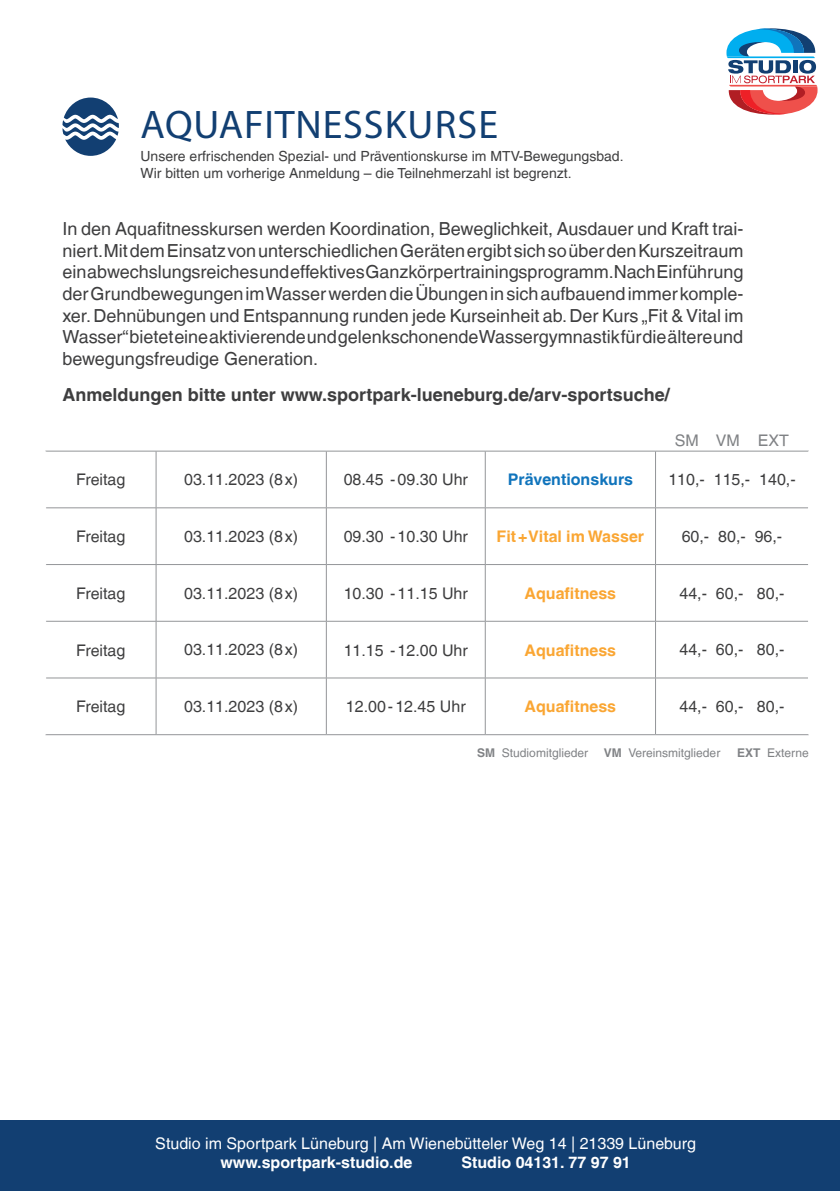
<style>
.page{position:relative;width:840px;height:1191px;background:#fff}
.page>*{position:absolute;margin:0;border:0;box-sizing:border-box;transform-origin:0 0}
.t1{font:40px "Myriad Pro";letter-spacing:.02em;color:#123f72}
.t2{font:18px/21.6px "Helvetica LT";color:#3e3e3f;text-align:justify}
.t3{font:700 18px "Helvetica LT";color:#3e3e3f}
.t4{font:16px "Helvetica LT";color:#3e3e3f}
.t5{font:16px "Helvetica LT";color:#fff}
.t6{font:700 16px "Helvetica LT";color:#faa633}
.t7{font:700 16px "Helvetica LT";color:#fff}
.t8{font:700 16px "Helvetica LT";color:#1074bc}
.t9{font:16px "Helvetica LT";color:#808285}
.t10{font:14px/16.8px "Helvetica LT";color:#3e3e3f}
.t11{font:12px "Helvetica LT";color:#808285}
.s1{font-weight:700}
</style>
<div class="page">
<hr style="left:156px;top:451px;width:1px;height:56px;background:#939598">
<hr style="left:326px;top:451px;width:1px;height:56px;background:#939598">
<hr style="left:484px;top:451px;width:1px;height:56px;background:#939598">
<hr style="left:654px;top:451px;width:1px;height:56px;background:#939598">
<hr style="left:156px;top:508px;width:1px;height:56px;background:#939598">
<hr style="left:326px;top:508px;width:1px;height:56px;background:#939598">
<hr style="left:484px;top:508px;width:1px;height:56px;background:#939598">
<hr style="left:654px;top:508px;width:1px;height:56px;background:#939598">
<hr style="left:156px;top:565px;width:1px;height:56px;background:#939598">
<hr style="left:326px;top:565px;width:1px;height:56px;background:#939598">
<hr style="left:484px;top:565px;width:1px;height:56px;background:#939598">
<hr style="left:654px;top:565px;width:1px;height:56px;background:#939598">
<hr style="left:156px;top:621px;width:1px;height:56px;background:#939598">
<hr style="left:326px;top:621px;width:1px;height:56px;background:#939598">
<hr style="left:484px;top:621px;width:1px;height:56px;background:#939598">
<hr style="left:654px;top:621px;width:1px;height:56px;background:#939598">
<hr style="left:156px;top:678px;width:1px;height:56px;background:#939598">
<hr style="left:326px;top:678px;width:1px;height:56px;background:#939598">
<hr style="left:484px;top:678px;width:1px;height:56px;background:#939598">
<hr style="left:654px;top:678px;width:1px;height:56px;background:#939598">
<hr style="left:45px;top:451px;width:111px;height:1px;background:#939598">
<hr style="left:156px;top:451px;width:170px;height:1px;background:#939598">
<hr style="left:326px;top:451px;width:159px;height:1px;background:#939598">
<hr style="left:485px;top:451px;width:170px;height:1px;background:#939598">
<hr style="left:655px;top:451px;width:153px;height:1px;background:#939598">
<hr style="left:46px;top:507px;width:110px;height:1px;background:#939598">
<hr style="left:156px;top:507px;width:170px;height:1px;background:#939598">
<hr style="left:326px;top:507px;width:159px;height:1px;background:#939598">
<hr style="left:485px;top:507px;width:170px;height:1px;background:#939598">
<hr style="left:655px;top:507px;width:152px;height:1px;background:#939598">
<hr style="left:46px;top:564px;width:110px;height:1px;background:#939598">
<hr style="left:156px;top:564px;width:170px;height:1px;background:#939598">
<hr style="left:326px;top:564px;width:159px;height:1px;background:#939598">
<hr style="left:485px;top:564px;width:170px;height:1px;background:#939598">
<hr style="left:655px;top:564px;width:152px;height:1px;background:#939598">
<hr style="left:46px;top:621px;width:110px;height:1px;background:#939598">
<hr style="left:156px;top:621px;width:170px;height:1px;background:#939598">
<hr style="left:326px;top:621px;width:159px;height:1px;background:#939598">
<hr style="left:485px;top:621px;width:170px;height:1px;background:#939598">
<hr style="left:655px;top:621px;width:152px;height:1px;background:#939598">
<hr style="left:46px;top:677px;width:110px;height:1px;background:#939598">
<hr style="left:156px;top:677px;width:170px;height:1px;background:#939598">
<hr style="left:326px;top:677px;width:159px;height:1px;background:#939598">
<hr style="left:485px;top:677px;width:170px;height:1px;background:#939598">
<hr style="left:655px;top:677px;width:152px;height:1px;background:#939598">
<hr style="left:45px;top:734px;width:111px;height:1px;background:#939598">
<hr style="left:156px;top:734px;width:170px;height:1px;background:#939598">
<hr style="left:326px;top:734px;width:159px;height:1px;background:#939598">
<hr style="left:485px;top:734px;width:170px;height:1px;background:#939598">
<hr style="left:655px;top:734px;width:153px;height:1px;background:#939598">
<hr style="left:45px;top:451px;width:1px;height:57px;background:#fff">
<hr style="left:807px;top:451px;width:1px;height:57px;background:#fff">
<svg style="left:726px;top:28px;width:91px;height:87px"></svg>
<svg style="left:62px;top:98px;width:57px;height:58px"></svg>
<div style="left:0;top:1120px;width:839px;height:71px;background:#123f72"></div>
<h1 class="t1" style="left:140px;top:99px;width:359px">AQUAFITNESSKURSE</h1>
<p class="t10" style="left:140px;top:148px;width:484px">Unsere erfrischenden Spezial- und Präventionskurse im MTV-Bewegungsbad.<br>Wir bitten um vorherige Anmeldung – die Teilnehmerzahl ist begrenzt.</p>
<p class="t2" style="left:62px;top:218px;width:682px">In den Aquafitnesskursen werden Koordination, Beweglichkeit, Ausdauer und Kraft trai&shy;niert. Mit dem Einsatz von unterschiedlichen Geräten ergibt sich so über den Kurszeitraum ein abwechslungsreiches und effektives Ganzkörpertrainingsprogramm. Nach Einführung der Grundbewegungen im Wasser werden die Übungen in sich aufbauend immer komple&shy;xer. Dehnübungen und Entspannung runden jede Kurseinheit ab. Der Kurs „Fit &amp; Vital im Wasser“ bietet eine aktivierende und gelenkschonende Wassergymnastik für die ältere und bewegungsfreudige Generation.</p>
<p class="t3" style="left:62px;top:383px;width:608px">Anmeldungen bitte unter www.sportpark-lueneburg.de/arv-sportsuche/</p>
<p class="t9" style="left:674px;top:431px;width:115px">SM VM EXT</p>
<p class="t4" style="left:76px;top:470px;width:51px">Freitag</p>
<p class="t4" style="left:184px;top:470px;width:116px">03.11.2023 (8x)</p>
<p class="t4" style="left:343px;top:470px;width:126px">08.45 -09.30 Uhr</p>
<p class="t8" style="left:507px;top:470px;width:126px">Präventionskurs</p>
<p class="t4" style="left:668px;top:470px;width:129px">110,- 115,- 140,-</p>
<p class="t4" style="left:76px;top:527px;width:51px">Freitag</p>
<p class="t4" style="left:184px;top:527px;width:116px">03.11.2023 (8x)</p>
<p class="t4" style="left:343px;top:527px;width:126px">09.30 -10.30 Uhr</p>
<p class="t6" style="left:496px;top:527px;width:149px">Fit+Vital im Wasser</p>
<p class="t4" style="left:681px;top:527px;width:102px">60,- 80,- 96,-</p>
<p class="t4" style="left:76px;top:584px;width:51px">Freitag</p>
<p class="t4" style="left:184px;top:584px;width:116px">03.11.2023 (8x)</p>
<p class="t4" style="left:343px;top:584px;width:126px">10.30 -11.15 Uhr</p>
<p class="t6" style="left:524px;top:583px;width:93px">Aquafitness</p>
<p class="t4" style="left:679px;top:584px;width:106px">44,- 60,- 80,-</p>
<p class="t4" style="left:76px;top:640px;width:51px">Freitag</p>
<p class="t4" style="left:184px;top:640px;width:116px">03.11.2023 (8x)</p>
<p class="t4" style="left:343px;top:640px;width:126px">11.15 -12.00 Uhr</p>
<p class="t6" style="left:524px;top:640px;width:93px">Aquafitness</p>
<p class="t4" style="left:679px;top:640px;width:106px">44,- 60,- 80,-</p>
<p class="t4" style="left:76px;top:697px;width:51px">Freitag</p>
<p class="t4" style="left:184px;top:697px;width:116px">03.11.2023 (8x)</p>
<p class="t4" style="left:346px;top:697px;width:121px">12.00-12.45 Uhr</p>
<p class="t6" style="left:524px;top:697px;width:93px">Aquafitness</p>
<p class="t4" style="left:679px;top:697px;width:106px">44,- 60,- 80,-</p>
<p class="t11" style="left:477px;top:746px;width:112px"><span class="s1">SM</span> Studiomitglieder</p>
<p class="t11" style="left:603px;top:746px;width:118px"><span class="s1">VM</span> Vereinsmitglieder</p>
<p class="t11" style="left:736px;top:746px;width:73px"><span class="s1">EXT</span> Externe</p>
<p class="t5" style="left:155px;top:1134px;width:542px">Studio im Sportpark Lüneburg | Am Wienebütteler Weg 14 | 21339 Lüneburg</p>
<p class="t7" style="left:220px;top:1153px;width:193px">www.sportpark-studio.de</p>
<p class="t7" style="left:461px;top:1153px;width:171px">Studio 04131. 77 97 91</p>
</div>
